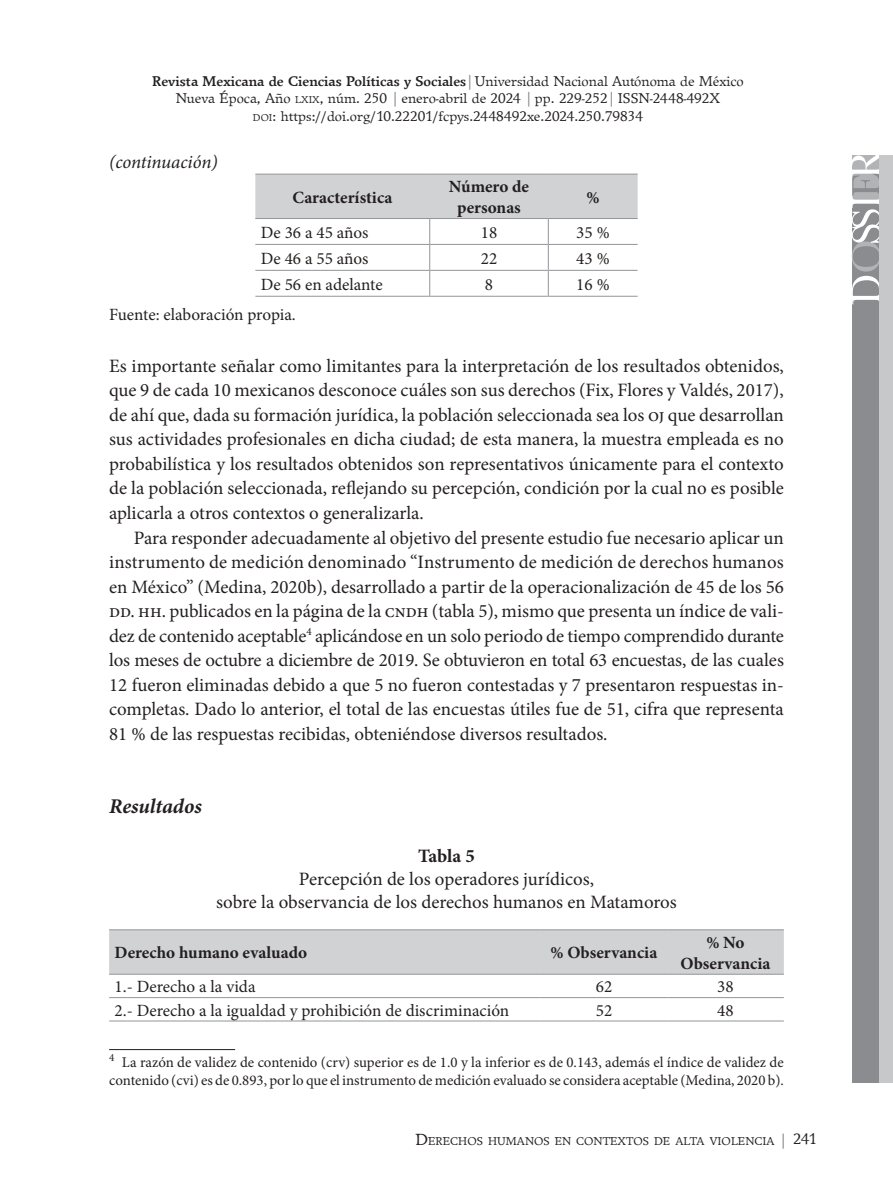
<style>
.page{position:relative;width:893px;height:1191px;background:#fff}
.page>*{position:absolute;margin:0;border:0;box-sizing:border-box;transform-origin:0 0}
.subsubtitulo{font:italic 700 21px "Minion Pro";color:#231f20}
.CT_sangría{font:18.9px/24.5px "Minion Pro";letter-spacing:-.005em;color:#231f20;text-align:justify}
.CT_no_sangria{font:18.9px/24.5px "Minion Pro";letter-spacing:-.005em;color:#231f20;text-align:justify}
.Titulo_centrado_cuerpo{font:18.9px/22.8px "Minion Pro";letter-spacing:-.01em;color:#231f20;text-align:center}
.subsubtitulo-2{font:italic 18.9px "Minion Pro";color:#231f20}
.tag_tabla_figura{font:700 18.9px "Minion Pro";letter-spacing:-.005em;color:#231f20}
.NR_cuerpo_justizqu{font:17.15px "Minion Pro";color:#231f20}
.NR_cuerpo_bold_centrado{font:700 17.15px/21px "Minion Pro";color:#231f20;text-align:center}
.fuentes_imágenes{font:17.15px "Minion Pro";letter-spacing:-.01em;color:#231f20}
.nota_nueva{font:14.88px/17.8px "Minion Pro";color:#231f20}
.t1{font:14.53px/17.5px "Breughel T";color:#231f20;text-align:center}
.t2{font:11.72px "Breughel T";color:#231f20}
.s1{font-weight:700}
.s2{color:#808285}
.s3{font-size:10.15px}
.s4{font-size:16.62px}
.s5{font-size:15.75px}
</style>
<div class="page">
<div style="left:853px;top:155px;width:26px;height:927px;background:#8a8c8f"></div>
<svg style="left:851px;top:155px;width:28px;height:149px"></svg>
<div style="left:879px;top:155px;width:14px;height:927px;background:#c7c8ca"></div>
<svg style="left:255px;top:174px;width:383px;height:122px"></svg>
<hr style="left:255px;top:296px;width:175px;height:1px;background:#939598">
<hr style="left:430px;top:296px;width:118px;height:1px;background:#939598">
<hr style="left:548px;top:296px;width:90px;height:1px;background:#939598">
<div style="left:109px;top:930px;width:675px;height:43px;background:#d1d2d4"></div>
<hr style="left:109px;top:929px;width:432px;height:1px;background:#939598">
<hr style="left:541px;top:929px;width:126px;height:1px;background:#939598">
<hr style="left:667px;top:929px;width:117px;height:1px;background:#939598">
<hr style="left:109px;top:973px;width:432px;height:1px;background:#939598">
<hr style="left:541px;top:973px;width:126px;height:1px;background:#939598">
<hr style="left:667px;top:973px;width:117px;height:1px;background:#939598">
<hr style="left:109px;top:997px;width:432px;height:1px;background:#939598">
<hr style="left:541px;top:997px;width:126px;height:1px;background:#939598">
<hr style="left:667px;top:997px;width:117px;height:1px;background:#939598">
<hr style="left:109px;top:1020px;width:432px;height:1px;background:#939598">
<hr style="left:541px;top:1020px;width:126px;height:1px;background:#939598">
<hr style="left:667px;top:1020px;width:117px;height:1px;background:#939598">
<hr style="left:109px;top:1049px;width:126px;height:1px;background:#231f20">
<p class="t1" style="left:152px;top:72px;width:593px"><span class="s1">Revista Mexicana de Ciencias Políticas y Sociales</span><span class="s2">⎥</span> Universidad Nacional Autónoma de México<br>Nueva Época, Año <span class="s3">LXIX</span>, núm. 250 <span class="s2">⎥</span> enero-abril de 2024 <span class="s2">⎥</span> pp. 229-252<span class="s2">⎥</span> ISSN-2448-492X<br><span class="s3">DOI</span>: https://doi.org/10.22201/fcpys.2448492xe.2024.250.79834</p>
<p class="subsubtitulo-2" style="left:109px;top:149px;width:110px">(continuación)</p>
<p class="NR_cuerpo_bold_centrado" style="left:293px;top:186px;width:101px">Característica</p>
<p class="NR_cuerpo_bold_centrado" style="left:449px;top:176px;width:82px">Número de personas</p>
<p class="NR_cuerpo_bold_centrado" style="left:586px;top:186px;width:15px">%</p>
<p class="NR_cuerpo_justizqu" style="left:261px;top:221px;width:109px">De 36 a 45 años</p>
<p class="NR_cuerpo_justizqu" style="left:481px;top:221px;width:18px">18</p>
<p class="NR_cuerpo_justizqu" style="left:576px;top:221px;width:35px">35 %</p>
<p class="NR_cuerpo_justizqu" style="left:261px;top:247px;width:109px">De 46 a 55 años</p>
<p class="NR_cuerpo_justizqu" style="left:481px;top:247px;width:18px">22</p>
<p class="NR_cuerpo_justizqu" style="left:576px;top:247px;width:35px">43 %</p>
<p class="NR_cuerpo_justizqu" style="left:261px;top:272px;width:123px">De 56 en adelante</p>
<p class="NR_cuerpo_justizqu" style="left:485px;top:272px;width:10px">8</p>
<p class="NR_cuerpo_justizqu" style="left:576px;top:272px;width:35px">16 %</p>
<p class="fuentes_imágenes" style="left:109px;top:303px;width:188px">Fuente: elaboración propia.</p>
<p class="CT_no_sangria" style="left:109px;top:354px;width:676px">Es importante señalar como limitantes para la interpretación de los resultados obtenidos, que 9 de cada 10 mexicanos desconoce cuáles son sus derechos (Fix, Flores y Valdés, 2017), de ahí que, dada su formación jurídica, la población seleccionada sea los oj que desarrollan sus actividades profesionales en dicha ciudad; de esta manera, la muestra empleada es no probabilística y los resultados obtenidos son representativos únicamente para el contexto de la población seleccionada, reflejando su percepción, condición por la cual no es posible aplicarla a otros contextos o generalizarla.</p>
<p class="CT_sangría" style="left:109px;top:525px;width:676px;text-indent:25px">Para responder adecuadamente al objetivo del presente estudio fue necesario aplicar un instrumento de medición denominado “Instrumento de medición de derechos humanos en México” (Medina, 2020b), desarrollado a partir de la operacionalización de 45 de los 56 dd. hh. publicados en la página de la cndh (tabla 5), mismo que presenta un índice de vali&shy;dez de contenido aceptable<sup>4</sup> aplicándose en un solo periodo de tiempo comprendido durante los meses de octubre a diciembre de 2019. Se obtuvieron en total 63 encuestas, de las cuales 12 fueron eliminadas debido a que 5 no fueron contestadas y 7 presentaron respuestas in&shy;completas. Dado lo anterior, el total de las encuestas útiles fue de 51, cifra que representa 81 % de las respuestas recibidas, obteniéndose diversos resultados.</p>
<p class="subsubtitulo" style="left:109px;top:791px;width:94px">Resultados</p>
<p class="tag_tabla_figura" style="left:418px;top:842px;width:58px">Tabla 5</p>
<p class="Titulo_centrado_cuerpo" style="left:216px;top:867px;width:462px">Percepción de los operadores jurídicos,<br>sobre la observancia de los derechos humanos en Matamoros</p>
<p class="NR_cuerpo_bold_centrado" style="left:115px;top:942px;width:194px">Derecho humano evaluado</p>
<p class="NR_cuerpo_bold_centrado" style="left:551px;top:942px;width:108px">% Observancia</p>
<p class="NR_cuerpo_bold_centrado" style="left:681px;top:931px;width:91px">% No<br>Observancia</p>
<p class="NR_cuerpo_justizqu" style="left:115px;top:975px;width:142px">1.- Derecho a la vida</p>
<p class="NR_cuerpo_justizqu" style="left:596px;top:975px;width:18px">62</p>
<p class="NR_cuerpo_justizqu" style="left:717px;top:975px;width:18px">38</p>
<p class="NR_cuerpo_justizqu" style="left:115px;top:998px;width:396px">2.- Derecho a la igualdad y prohibición de discriminación</p>
<p class="NR_cuerpo_justizqu" style="left:596px;top:998px;width:18px">52</p>
<p class="NR_cuerpo_justizqu" style="left:717px;top:998px;width:18px">48</p>
<p class="nota_nueva" style="left:109px;top:1053px;width:676px"><sup>4</sup> La razón de validez de contenido (crv) superior es de 1.0 y la inferior es de 0.143, además el índice de validez de contenido (cvi) es de 0.893, por lo que el instrumento de medición evaluado se considera aceptable (Medina, 2020 b).</p>
<p class="t2" style="left:415px;top:1134px;width:403px"><span class="s4">D</span>ERECHOS HUMANOS EN CONTEXTOS DE ALTA VIOLENCIA <span class="s2">⎥</span> <span class="s5">241</span></p>
</div>
